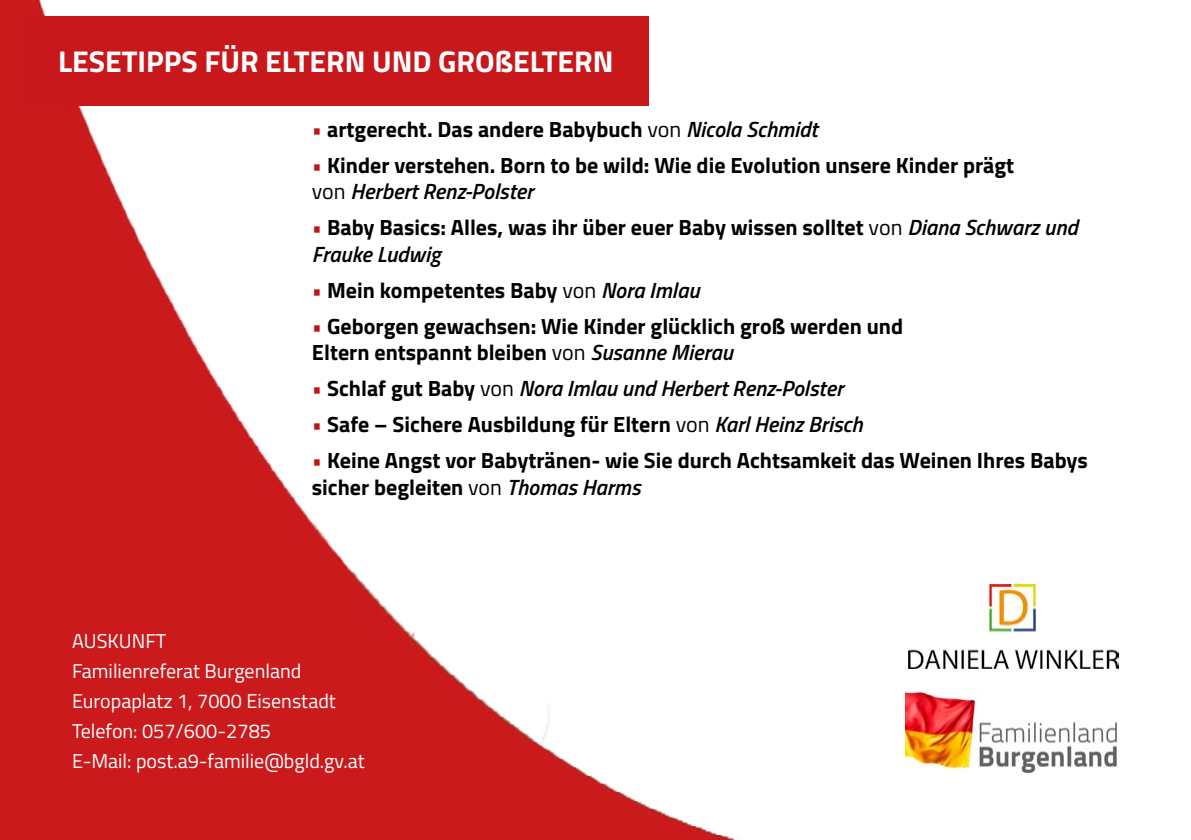
<style>
.page{position:relative;width:1191px;height:840px;background:#fff}
.page>*{position:absolute;margin:0;border:0;box-sizing:border-box;transform-origin:0 0}
.t1{font:700 30px "Titillium";color:#fff}
.t2{font:700 22px/26.4px "Titillium";color:#000}
.t3{font:italic 600 22px "Titillium";color:#000}
.t4{font:20px/30px "Titillium";color:#fff}
.s1{font-weight:400;color:#c51315}
.s2{font-weight:400}
.s3{font-weight:600;font-style:italic}
.s4{font-weight:400;font-style:normal;color:#c51315}
.s5{font-weight:700;font-style:normal}
.s6{font-weight:400;font-style:normal}
</style>
<div class="page">
<img style="left:0;top:0;width:1119px;height:839px">
<div style="left:23px;top:16px;width:626px;height:89px;background:#c9181c"></div>
<img style="left:905px;top:687px;width:214px;height:86px">
<img style="left:908px;top:584px;width:211px;height:84px">
<h1 class="t1" style="left:58px;top:38px;width:557px">LESETIPPS FÜR ELTERN UND GROßELTERN</h1>
<p class="t2" style="left:312px;top:114px;width:507px"><span class="s1">•</span> artgerecht. Das andere Babybuch <span class="s2">von</span> <span class="s3">Nicola Schmidt</span></p>
<p class="t2" style="left:312px;top:150px;width:704px"><span class="s1">•</span> Kinder verstehen. Born to be wild: Wie die Evolution unsere Kinder prägt <span class="s2">von</span> <span class="s3">Herbert Renz-Polster</span></p>
<p class="t2" style="left:312px;top:213px;width:767px"><span class="s1">•</span> Baby Basics: Alles, was ihr über euer Baby wissen solltet <span class="s2">von</span> <span class="s3">Diana Schwarz und<br>Frauke Ludwig</span></p>
<p class="t2" style="left:312px;top:275px;width:389px"><span class="s1">•</span> Mein kompetentes Baby <span class="s2">von</span> <span class="s3">Nora Imlau</span></p>
<p class="t2" style="left:312px;top:311px;width:593px"><span class="s1">•</span> Geborgen gewachsen: Wie Kinder glücklich groß werden und<br>Eltern entspannt bleiben <span class="s2">von</span> <span class="s3">Susanne Mierau</span></p>
<p class="t3" style="left:312px;top:371px;width:533px"><span class="s4">•</span> <span class="s5">Schlaf gut Baby</span> <span class="s6">von</span> Nora Imlau und Herbert Renz-Polster</p>
<p class="t2" style="left:312px;top:410px;width:552px"><span class="s1">•</span> Safe – Sichere Ausbildung für Eltern <span class="s2">von</span> <span class="s3">Karl Heinz Brisch</span></p>
<p class="t2" style="left:312px;top:446px;width:777px"><span class="s1">•</span> Keine Angst vor Babytränen- wie Sie durch Achtsamkeit das Weinen Ihres Babys sicher begleiten <span class="s2">von</span> <span class="s3">Thomas Harms</span></p>
<p class="t4" style="left:72px;top:624px;width:294px">AUSKUNFT<br>Familienreferat Burgenland<br>Europaplatz 1, 7000 Eisenstadt<br>Telefon: 057/600-2785<br>E-Mail: post.a9-familie@bgld.gv.at</p>
</div>
